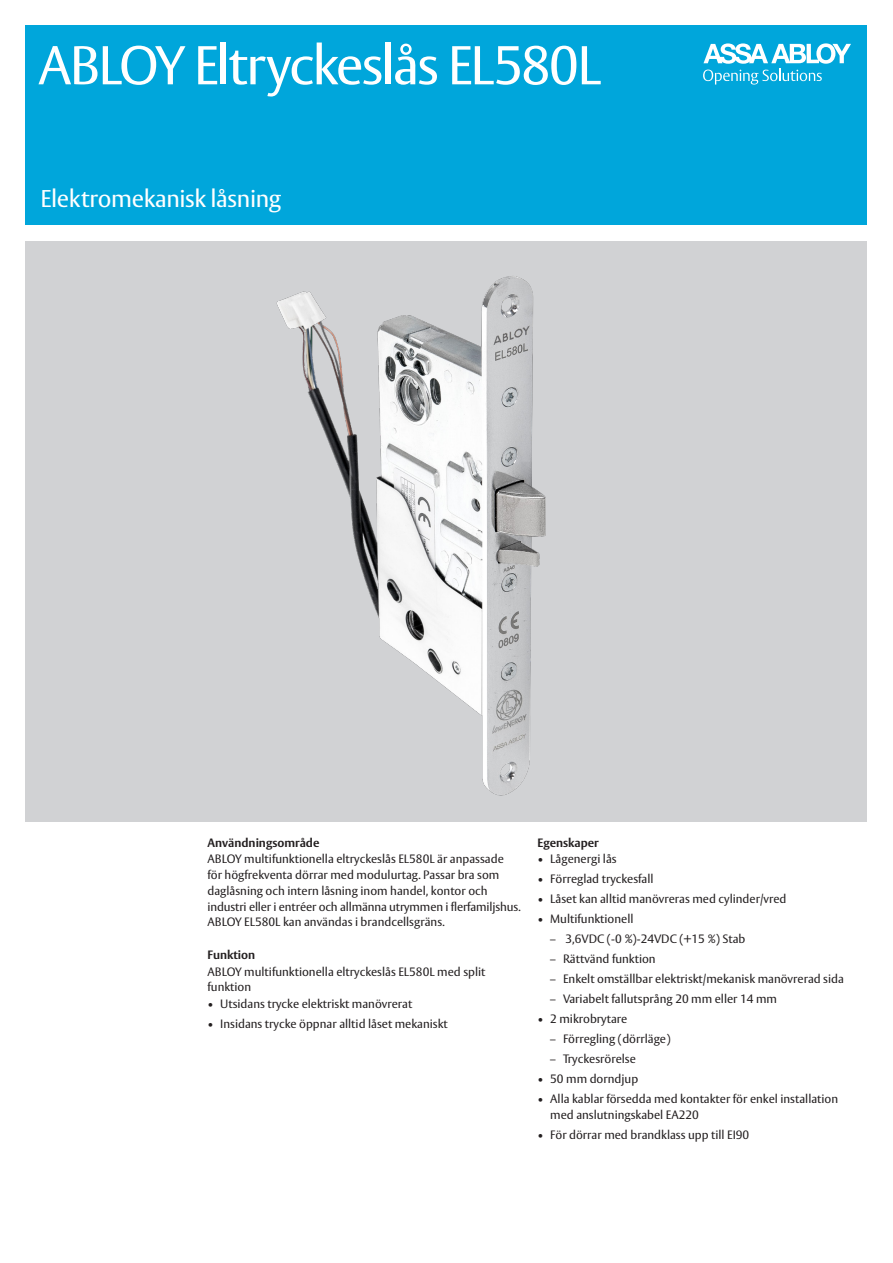
<style>
.page{position:relative;width:893px;height:1263px;background:#fff}
.page>*{position:absolute;margin:0;border:0;box-sizing:border-box;transform-origin:0 0}
.Huvudrubrik_framsida{font:54px "ASSA Vesta";letter-spacing:-.04em;color:#fff}
.Underrubrik_framsida{font:24px "ASSA Vesta";letter-spacing:-.015em;color:#fff}
.Punktlista{font:12px/15.8px "ASSA Vesta";color:#231f20}
.Brödtext{font:12px/15.8px "ASSA Vesta";color:#231f20}
.Brödtext_rubrik{font:700 12px "ASSA Vesta";color:#231f20}
</style>
<div class="page">
<div style="left:26px;top:26px;width:841px;height:199px;background:#00a6db"></div>
<div style="left:26px;top:242px;width:841px;height:580px;background:#d1d2d4"></div>
<svg style="left:703px;top:43px;width:148px;height:42px"></svg>
<img style="left:276px;top:276px;width:270px;height:520px">
<p class="Huvudrubrik_framsida" style="left:38px;top:33px;width:564px">ABLOY Eltryckeslås EL580L</p>
<p class="Underrubrik_framsida" style="left:40px;top:184px;width:242px">Elektromekanisk låsning</p>
<p class="Brödtext_rubrik" style="left:207px;top:835px;width:114px">Användningsområde</p>
<p class="Brödtext" style="left:207px;top:852px;width:315px">ABLOY multifunktionella eltryckeslås EL580L är anpassade för högfrekventa dörrar med modulurtag. Passar bra som daglåsning och intern låsning inom handel, kontor och industri eller i entréer och allmänna utrymmen i flerfamiljshus.<br>ABLOY EL580L kan användas i brandcellsgräns.</p>
<p class="Brödtext_rubrik" style="left:207px;top:948px;width:49px">Funktion</p>
<p class="Brödtext" style="left:207px;top:964px;width:279px">ABLOY multifunktionella eltryckeslås EL580L med split funktion</p>
<p class="Punktlista" style="left:207px;top:996px;width:206px">• Utsidans trycke elektriskt manövrerat</p>
<p class="Punktlista" style="left:207px;top:1016px;width:242px">• Insidans trycke öppnar alltid låset mekaniskt</p>
<p class="Brödtext_rubrik" style="left:537px;top:835px;width:63px">Egenskaper</p>
<p class="Punktlista" style="left:537px;top:852px;width:81px">• Lågenergi lås</p>
<p class="Punktlista" style="left:537px;top:872px;width:118px">• Förreglad tryckesfall</p>
<p class="Punktlista" style="left:537px;top:892px;width:250px">• Låset kan alltid manövreras med cylinder/vred</p>
<p class="Punktlista" style="left:537px;top:912px;width:98px">• Multifunktionell</p>
<p class="Punktlista" style="left:550px;top:932px;width:197px">– 3,6VDC (-0 %)-24VDC (+15 %) Stab</p>
<p class="Punktlista" style="left:550px;top:952px;width:107px">– Rättvänd funktion</p>
<p class="Punktlista" style="left:550px;top:972px;width:295px">– Enkelt omställbar elektriskt/mekanisk manövrerad sida</p>
<p class="Punktlista" style="left:550px;top:992px;width:228px">– Variabelt fallutsprång 20 mm eller 14 mm</p>
<p class="Punktlista" style="left:537px;top:1012px;width:91px">• 2 mikrobrytare</p>
<p class="Punktlista" style="left:550px;top:1032px;width:122px">– Förregling (dörrläge)</p>
<p class="Punktlista" style="left:550px;top:1052px;width:87px">– Tryckesrörelse</p>
<p class="Punktlista" style="left:537px;top:1072px;width:102px">• 50 mm dorndjup</p>
<p class="Punktlista" style="left:550px;top:1092px;width:289px;text-indent:-13px">• Alla kablar försedda med kontakter för enkel installation med anslutningskabel EA220</p>
<p class="Punktlista" style="left:537px;top:1128px;width:213px">• För dörrar med brandklass upp till EI90</p>
</div>
